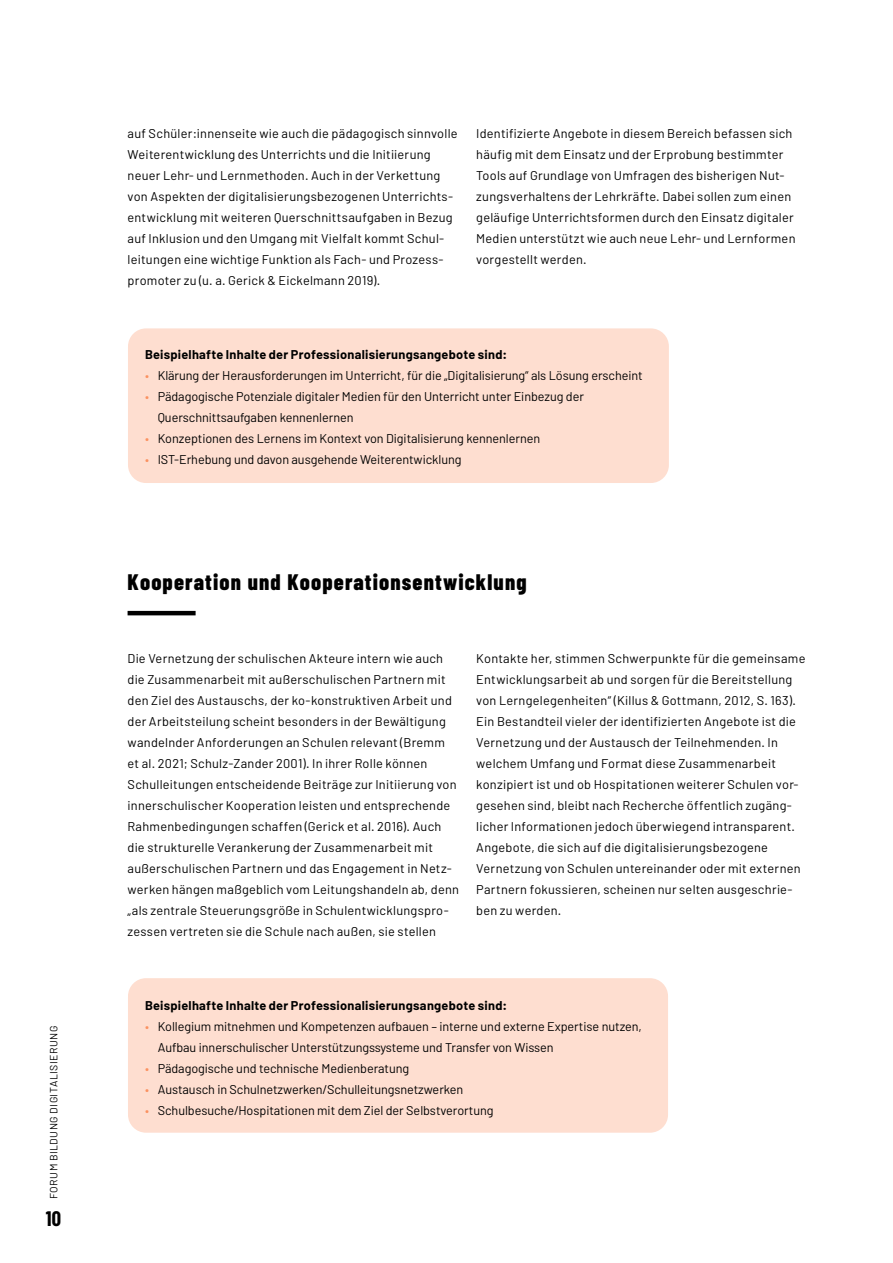
<style>
.page{position:relative;width:893px;height:1263px;background:#fff}
.page>*{position:absolute;margin:0;border:0;box-sizing:border-box;transform-origin:0 0}
.t1{font:800 22.5px "Barlow Condensed";letter-spacing:.05em;color:#000}
.t2{font:700 21px "Barlow Condensed";color:#000}
.t3{font:12.75px/21px "Barlow";letter-spacing:.02em;color:#000}
.t4{font:12.75px/21px "Barlow";letter-spacing:-.005em;color:#000}
.t5{font:700 12.75px "Barlow";letter-spacing:.02em;color:#000}
.t6{font:10.5px "Barlow";letter-spacing:.05em;color:#000}
.s1{color:#fb9261}
</style>
<div class="page">
<hr style="left:128px;top:611px;width:68px;height:4px;background:#000">
<div style="left:128px;top:328px;width:541px;height:155px;background:#feded0;border-radius:18px"></div>
<div style="left:128px;top:978px;width:540px;height:155px;background:#feded0;border-radius:18px"></div>
<p class="t6" style="left:47px;top:1199px;width:175px;rotate:-90deg">FORUM BILDUNG DIGITALISIERUNG</p>
<h2 class="t2" style="left:46px;top:1205px;width:17px">10</h2>
<p class="t3" style="left:128px;top:123px;width:332px">auf Schüler:innenseite wie auch die pädagogisch sinnvolle Weiterentwicklung des Unterrichts und die Initiierung neuer Lehr- und Lernmethoden. Auch in der Verkettung von Aspekten der digitalisierungsbezogenen Unterrichts&shy;entwicklung mit weiteren Querschnittsaufgaben in Bezug auf Inklusion und den Umgang mit Vielfalt kommt Schul&shy;leitungen eine wichtige Funktion als Fach- und Prozess&shy;promoter zu (u. a. Gerick &amp; Eickelmann 2019).</p>
<p class="t3" style="left:476px;top:123px;width:321px">Identifizierte Angebote in diesem Bereich befassen sich häufig mit dem Einsatz und der Erprobung bestimmter Tools auf Grundlage von Umfragen des bisherigen Nut&shy;zungsverhaltens der Lehrkräfte. Dabei sollen zum einen geläufige Unterrichtsformen durch den Einsatz digitaler Medien unterstützt wie auch neue Lehr- und Lernformen vorgestellt werden.</p>
<p class="t5" style="left:145px;top:346px;width:364px">Beispielhafte Inhalte der Professionalisierungsangebote sind:</p>
<p class="t4" style="left:145px;top:364px;width:499px"><span class="s1">•</span> Klärung der Herausforderungen im Unterricht, für die „Digitalisierung“ als Lösung erscheint</p>
<p class="t4" style="left:158px;top:385px;width:428px;text-indent:-13px"><span class="s1">•</span> Pädagogische Potenziale digitaler Medien für den Unterricht unter Einbezug der<br>Querschnittsaufgaben kennenlernen</p>
<p class="t4" style="left:145px;top:427px;width:397px"><span class="s1">•</span> Konzeptionen des Lernens im Kontext von Digitalisierung kennenlernen</p>
<p class="t4" style="left:145px;top:448px;width:318px"><span class="s1">•</span> IST-Erhebung und davon ausgehende Weiterentwicklung</p>
<h1 class="t1" style="left:128px;top:567px;width:400px">Kooperation und Kooperationsentwicklung</h1>
<p class="t3" style="left:128px;top:648px;width:333px">Die Vernetzung der schulischen Akteure intern wie auch die Zusammenarbeit mit außerschulischen Partnern mit den Ziel des Austauschs, der ko-konstruktiven Arbeit und der Arbeitsteilung scheint besonders in der Bewältigung wandelnder Anforderungen an Schulen relevant (Bremm et al. 2021; Schulz-Zander 2001). In ihrer Rolle können Schulleitungen entscheidende Beiträge zur Initiierung von innerschulischer Kooperation leisten und entsprechende Rahmenbedingungen schaffen (Gerick et al. 2016). Auch die strukturelle Verankerung der Zusammenarbeit mit außerschulischen Partnern und das Engagement in Netz&shy;werken hängen maßgeblich vom Leitungshandeln ab, denn „als zentrale Steuerungsgröße in Schulentwicklungspro&shy;zessen vertreten sie die Schule nach außen, sie stellen</p>
<p class="t3" style="left:476px;top:648px;width:331px">Kontakte her, stimmen Schwerpunkte für die gemeinsame Entwicklungsarbeit ab und sorgen für die Bereitstellung von Lerngelegenheiten“ (Killus &amp; Gottmann, 2012, S. 163).<br>Ein Bestandteil vieler der identifizierten Angebote ist die Vernetzung und der Austausch der Teilnehmenden. In welchem Umfang und Format diese Zusammenarbeit konzipiert ist und ob Hospitationen weiterer Schulen vor&shy;gesehen sind, bleibt nach Recherche öffentlich zugäng&shy;licher Informationen jedoch überwiegend intransparent.<br>Angebote, die sich auf die digitalisierungsbezogene Vernetzung von Schulen untereinander oder mit externen Partnern fokussieren, scheinen nur selten ausgeschrie&shy;ben zu werden.</p>
<p class="t5" style="left:145px;top:997px;width:364px">Beispielhafte Inhalte der Professionalisierungsangebote sind:</p>
<p class="t4" style="left:158px;top:1015px;width:485px;text-indent:-13px"><span class="s1">•</span> Kollegium mitnehmen und Kompetenzen aufbauen – interne und externe Expertise nutzen,<br>Aufbau innerschulischer Unterstützungssysteme und Transfer von Wissen</p>
<p class="t4" style="left:145px;top:1057px;width:266px"><span class="s1">•</span> Pädagogische und technische Medienberatung</p>
<p class="t4" style="left:145px;top:1078px;width:320px"><span class="s1">•</span> Austausch in Schulnetzwerken/Schulleitungsnetzwerken</p>
<p class="t4" style="left:145px;top:1099px;width:350px"><span class="s1">•</span> Schulbesuche/Hospitationen mit dem Ziel der Selbstverortung</p>
</div>
